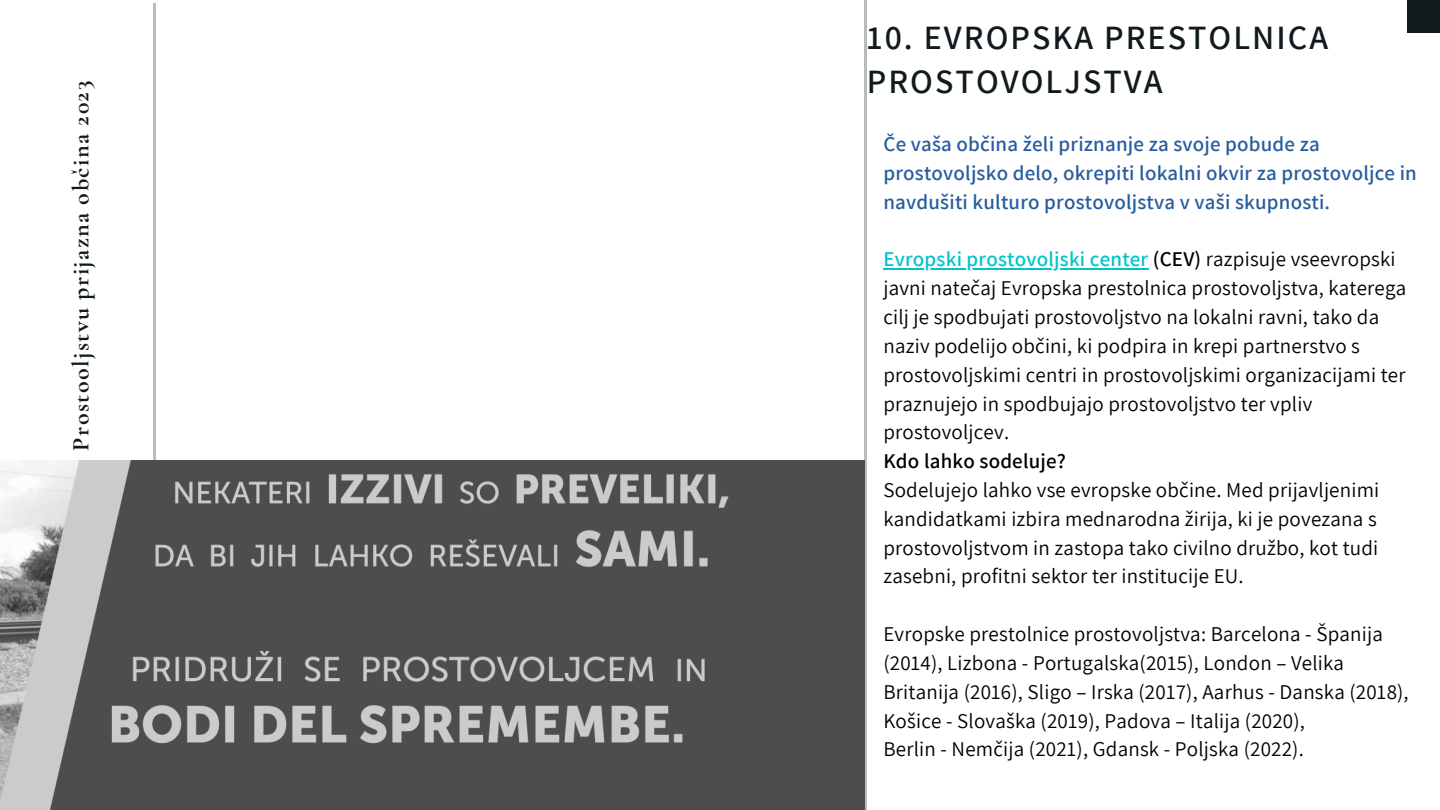
<style>
.page{position:relative;width:1440px;height:810px;background:#fff}
.page>*{position:absolute;margin:0;border:0;box-sizing:border-box;transform-origin:0 0}
.t1{font:600 34px/43.9px "Assistant";letter-spacing:.06em;color:#111b1e}
.t2{font:700 24px "Cormorant Garamond";letter-spacing:.06em;color:#111b1e}
.t3{font:21px/28.8px "Assistant";letter-spacing:.01em;color:#000}
.t4{font:600 21px/28.8px "Assistant";letter-spacing:.01em;color:#285c9f}
.t5{font:600 21px "Assistant";letter-spacing:.01em;color:#000}
.s1{font-weight:600;color:#00c4cc}
.s2{font-weight:600}
</style>
<div class="page">
<hr style="left:153px;top:3px;width:2px;height:807px;background:#111b1e">
<hr style="left:883px;top:268px;width:265px;height:2px;background:#00c4cc">
<hr style="left:864px;top:0;width:2px;height:810px;background:#111b1e">
<div style="left:1407px;top:0;width:33px;height:33px;background:#111b1e"></div>
<img style="left:0;top:461px;width:864px;height:349px">
<p class="t2" style="left:66px;top:451px;width:371px;rotate:-90deg">Prostooljstvu prijazna občina 2023</p>
<h1 class="t1" style="left:867px;top:15px;width:463px">10. EVROPSKA PRESTOLNICA<br>PROSTOVOLJSTVA</h1>
<p class="t4" style="left:883px;top:129px;width:535px">Če vaša občina želi priznanje za svoje pobude za prostovoljsko delo, okrepiti lokalni okvir za prostovoljce in navdušiti kulturo prostovoljstva v vaši skupnosti.</p>
<p class="t3" style="left:883px;top:244px;width:524px"><span class="s1">Evropski prostovoljski center</span> <span class="s2">(CEV)</span> razpisuje vseevropski javni natečaj Evropska prestolnica prostovoljstva, katerega cilj je spodbujati prostovoljstvo na lokalni ravni, tako da naziv podelijo občini, ki podpira in krepi partnerstvo s prostovoljskimi centri in prostovoljskimi organizacijami ter praznujejo in spodbujajo prostovoljstvo ter vpliv prostovoljcev.</p>
<p class="t5" style="left:883px;top:447px;width:184px">Kdo lahko sodeluje?</p>
<p class="t3" style="left:883px;top:475px;width:497px">Sodelujejo lahko vse evropske občine. Med prijavljenimi kandidatkami izbira mednarodna žirija, ki je povezana s prostovoljstvom in zastopa tako civilno družbo, kot tudi zasebni, profitni sektor ter institucije EU.</p>
<p class="t3" style="left:883px;top:619px;width:527px">Evropske prestolnice prostovoljstva: Barcelona - Španija (2014), Lizbona - Portugalska(2015), London – Velika Britanija (2016), Sligo – Irska (2017), Aarhus - Danska (2018), Košice - Slovaška (2019), Padova – Italija (2020),<br>Berlin - Nemčija (2021), Gdansk - Poljska (2022).</p>
</div>
